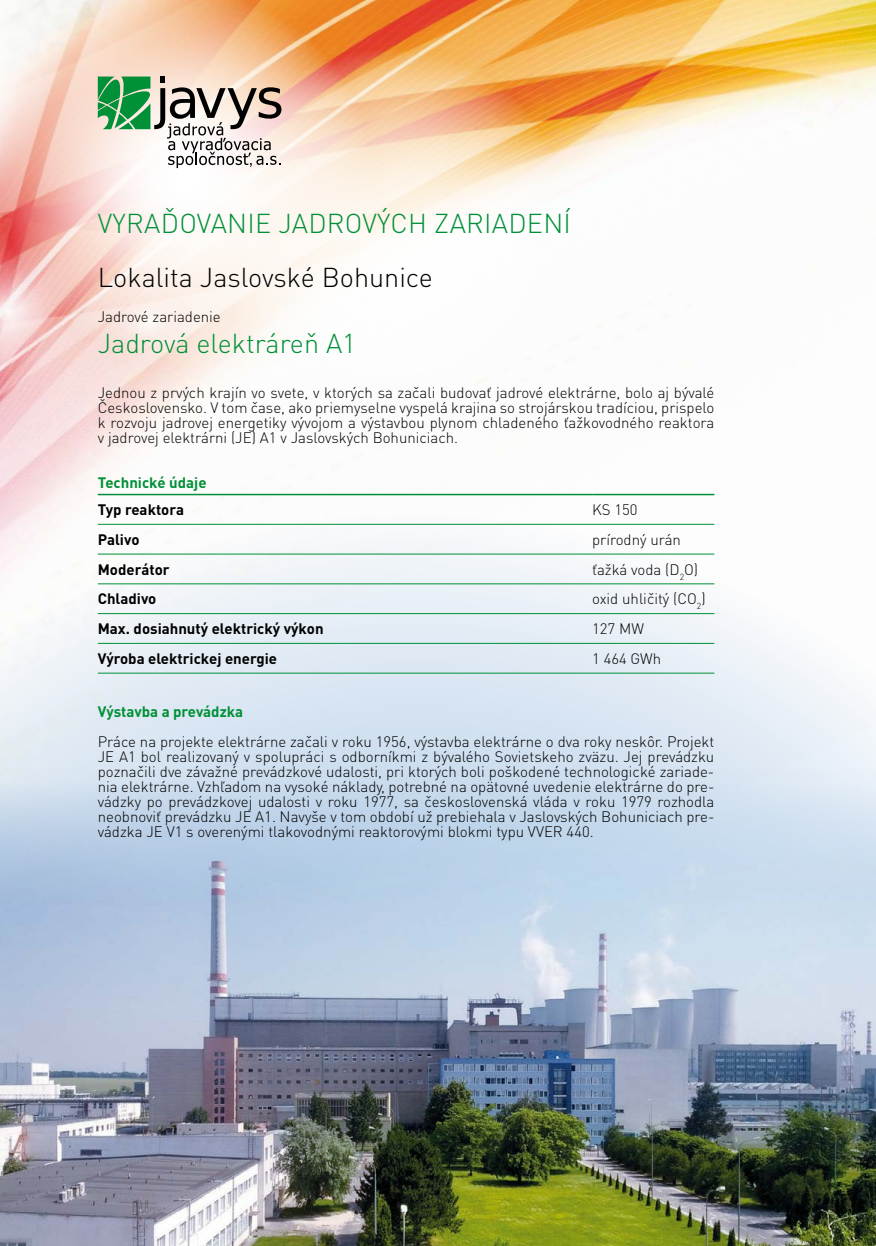
<style>
.page{position:relative;width:876px;height:1246px;background:#fff}
.page>*{position:absolute;margin:0;border:0;box-sizing:border-box;transform-origin:0 0}
.t1{font:300 27px "DIN Pro";letter-spacing:.005em;color:#009037}
.t2{font:300 27px "DIN Pro";color:#000}
.t3{font:300 15px/15px "DIN Pro";color:#000;text-align:justify}
.t4{font:700 15px "DIN Pro";color:#000}
.t5{font:700 15px "DIN Pro";color:#009037}
</style>
<div class="page">
<img style="left:0;top:0;width:876px;height:514px">
<svg style="left:0;top:514px;width:876px;height:256px"></svg>
<svg style="left:211px;top:48px;width:360px;height:360px"></svg>
<img style="left:0;top:770px;width:876px;height:476px">
<svg style="left:0;top:0;width:373px;height:364px"></svg>
<svg style="left:98px;top:77px;width:183px;height:91px"></svg>
<hr style="left:98px;top:524px;width:494px;height:1px;background:#009037">
<hr style="left:592px;top:524px;width:122px;height:1px;background:#009037">
<hr style="left:98px;top:554px;width:494px;height:1px;background:#009037">
<hr style="left:592px;top:554px;width:122px;height:1px;background:#009037">
<hr style="left:98px;top:583px;width:494px;height:1px;background:#009037">
<hr style="left:592px;top:583px;width:122px;height:1px;background:#009037">
<hr style="left:98px;top:613px;width:494px;height:1px;background:#009037">
<hr style="left:592px;top:613px;width:122px;height:1px;background:#009037">
<hr style="left:98px;top:643px;width:494px;height:1px;background:#009037">
<hr style="left:592px;top:643px;width:122px;height:1px;background:#009037">
<hr style="left:98px;top:673px;width:494px;height:1px;background:#009037">
<hr style="left:592px;top:673px;width:122px;height:1px;background:#009037">
<hr style="left:98px;top:494px;width:494px;height:1px;background:#009037">
<hr style="left:592px;top:494px;width:122px;height:1px;background:#009037">
<h1 class="t1" style="left:98px;top:205px;width:475px">VYRAĎOVANIE JADROVÝCH ZARIADENÍ</h1>
<h1 class="t2" style="left:98px;top:259px;width:337px">Lokalita Jaslovské Bohunice</h1>
<p class="t3" style="left:98px;top:308px;width:124px">Jadrové zariadenie</p>
<h1 class="t1" style="left:98px;top:325px;width:260px">Jadrová elektráreň A1</h1>
<p class="t3" style="left:98px;top:384px;width:618px">Jednou z prvých krajín vo svete, v ktorých sa začali budovať jadrové elektrárne, bolo aj bývalé Československo. V tom čase, ako priemyselne vyspelá krajina so strojárskou tradíciou, prispelo k rozvoju jadrovej energetiky vývojom a výstavbou plynom chladeného ťažkovodného reaktora v jadrovej elektrárni (JE) A1 v Jaslovských Bohuniciach.</p>
<p class="t5" style="left:98px;top:472px;width:110px">Technické údaje</p>
<p class="t4" style="left:98px;top:499px;width:88px">Typ reaktora</p>
<p class="t3" style="left:592px;top:502px;width:47px">KS 150</p>
<p class="t4" style="left:98px;top:529px;width:43px">Palivo</p>
<p class="t3" style="left:592px;top:531px;width:90px">prírodný urán</p>
<p class="t4" style="left:98px;top:559px;width:73px">Moderátor</p>
<p class="t3" style="left:592px;top:561px;width:108px">ťažká voda (D<sub>2</sub>O)</p>
<p class="t4" style="left:98px;top:589px;width:60px">Chladivo</p>
<p class="t3" style="left:592px;top:591px;width:115px">oxid uhličitý (CO<sub>2</sub>)</p>
<p class="t4" style="left:98px;top:619px;width:227px">Max. dosiahnutý elektrický výkon</p>
<p class="t3" style="left:592px;top:621px;width:53px">127 MW</p>
<p class="t4" style="left:98px;top:648px;width:181px">Výroba elektrickej energie</p>
<p class="t3" style="left:592px;top:650px;width:71px">1 464 GWh</p>
<p class="t5" style="left:98px;top:701px;width:147px">Výstavba a prevádzka</p>
<p class="t3" style="left:98px;top:733px;width:618px">Práce na projekte elektrárne začali v roku 1956, výstavba elektrárne o dva roky neskôr. Projekt JE A1 bol realizovaný v spolupráci s odborníkmi z bývalého Sovietskeho zväzu. Jej prevádzku poznačili dve závažné prevádzkové udalosti, pri ktorých boli poškodené technologické zariade&shy;nia elektrárne. Vzhľadom na vysoké náklady, potrebné na opätovné uvedenie elektrárne do pre&shy;vádzky po prevádzkovej udalosti v roku 1977, sa československá vláda v roku 1979 rozhodla neobnoviť prevádzku JE A1. Navyše v tom období už prebiehala v Jaslovských Bohuniciach pre&shy;vádzka JE V1 s overenými tlakovodnými reaktorovými blokmi typu VVER 440.</p>
</div>
